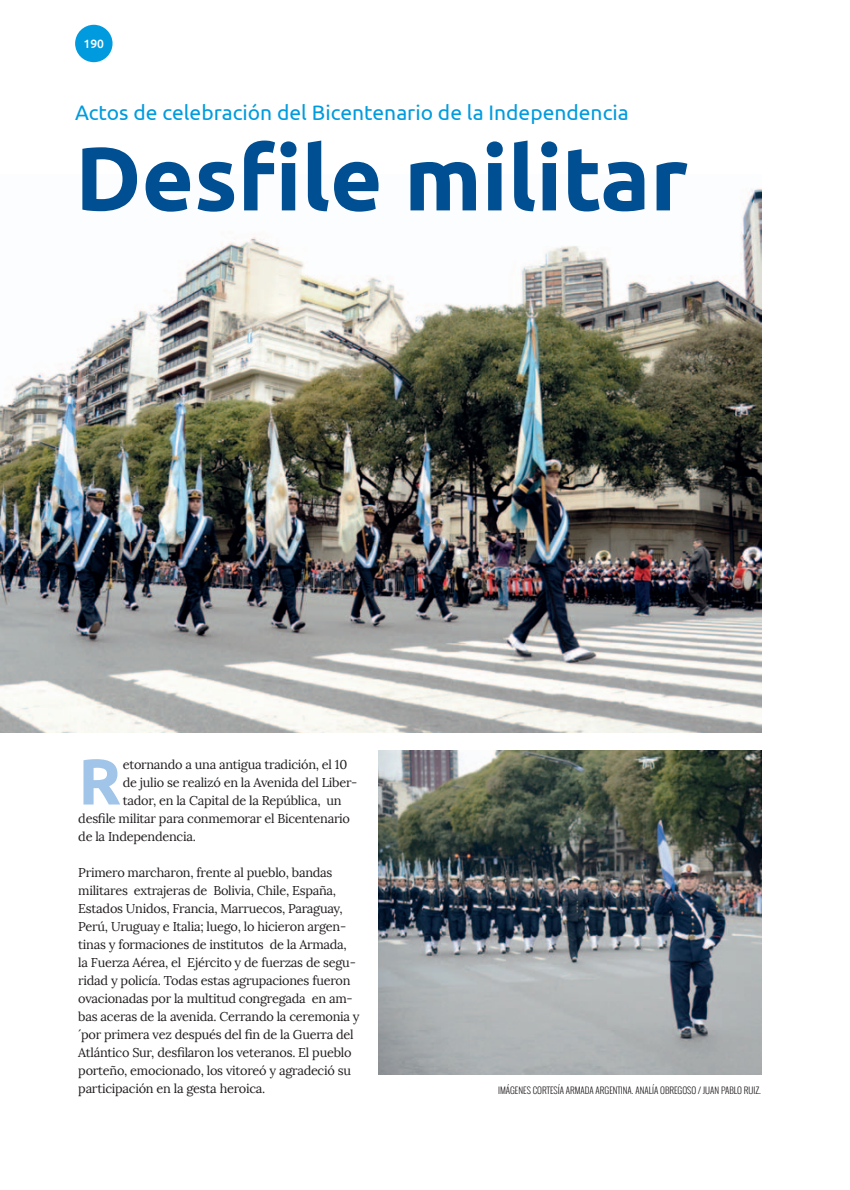
<style>
.page{position:relative;width:850px;height:1190px;background:#fff}
.page>*{position:absolute;margin:0;border:0;box-sizing:border-box;transform-origin:0 0}
.t1{font:700 90px "Ubuntu";color:#004f92}
.t2{font:700 64.65px "Ubuntu";color:#a0c5e8}
.t3{font:21px "Ubuntu";color:#009bde}
.t4{font:12.75px/18px "Lora";letter-spacing:-.02em;color:#231f20}
.t5{font:500 12px "Ubuntu";color:#fff}
.t6{font:300 9px "Oswald";color:#231f20}
</style>
<div class="page">
<img style="left:0;top:188px;width:761px;height:544px">
<div style="left:75px;top:25px;width:37px;height:37px;background:#009bde;border-radius:50%"></div>
<img style="left:378px;top:750px;width:383px;height:324px">
<p class="t5" style="left:84px;top:37px;width:22px">190</p>
<h3 class="t3" style="left:75px;top:100px;width:555px">Actos de celebración del Bicentenario de la Independencia</h3>
<h1 class="t1" style="left:75px;top:124px;width:614px">Desfile militar</h1>
<h2 class="t2" style="left:78px;top:742px;width:45px">R</h2>
<p class="t4" style="left:123px;top:755px;width:226px">etornando a una antigua tradición, el 10</p>
<p class="t4" style="left:123px;top:773px;width:236px">de julio se realizó en la Avenida del Liber-</p>
<p class="t4" style="left:123px;top:791px;width:220px">tador, en la Capital de la República, un</p>
<p class="t4" style="left:78px;top:809px;width:273px">desfile militar para conmemorar el Bicentenario</p>
<p class="t4" style="left:78px;top:827px;width:119px">de la Independencia.</p>
<p class="t4" style="left:78px;top:863px;width:283px">Primero marcharon, frente al pueblo, bandas militares extrajeras de Bolivia, Chile, España, Estados Unidos, Francia, Marruecos, Paraguay, Perú, Uruguay e Italia; luego, lo hicieron argen&shy;tinas y formaciones de institutos de la Armada, la Fuerza Aérea, el Ejército y de fuerzas de segu&shy;ridad y policía. Todas estas agrupaciones fueron ovacionadas por la multitud congregada en am&shy;bas aceras de la avenida. Cerrando la ceremonia y ´por primera vez después del fin de la Guerra del Atlántico Sur, desfilaron los veteranos. El pueblo porteño, emocionado, los vitoreó y agradeció su participación en la gesta heroica.</p>
<p class="t6" style="left:498px;top:1083px;width:264px">IMÁGENES CORTESÍA ARMADA ARGENTINA. ANALÍA OBREGOSO / JUAN PABLO RUIZ.</p>
</div>
